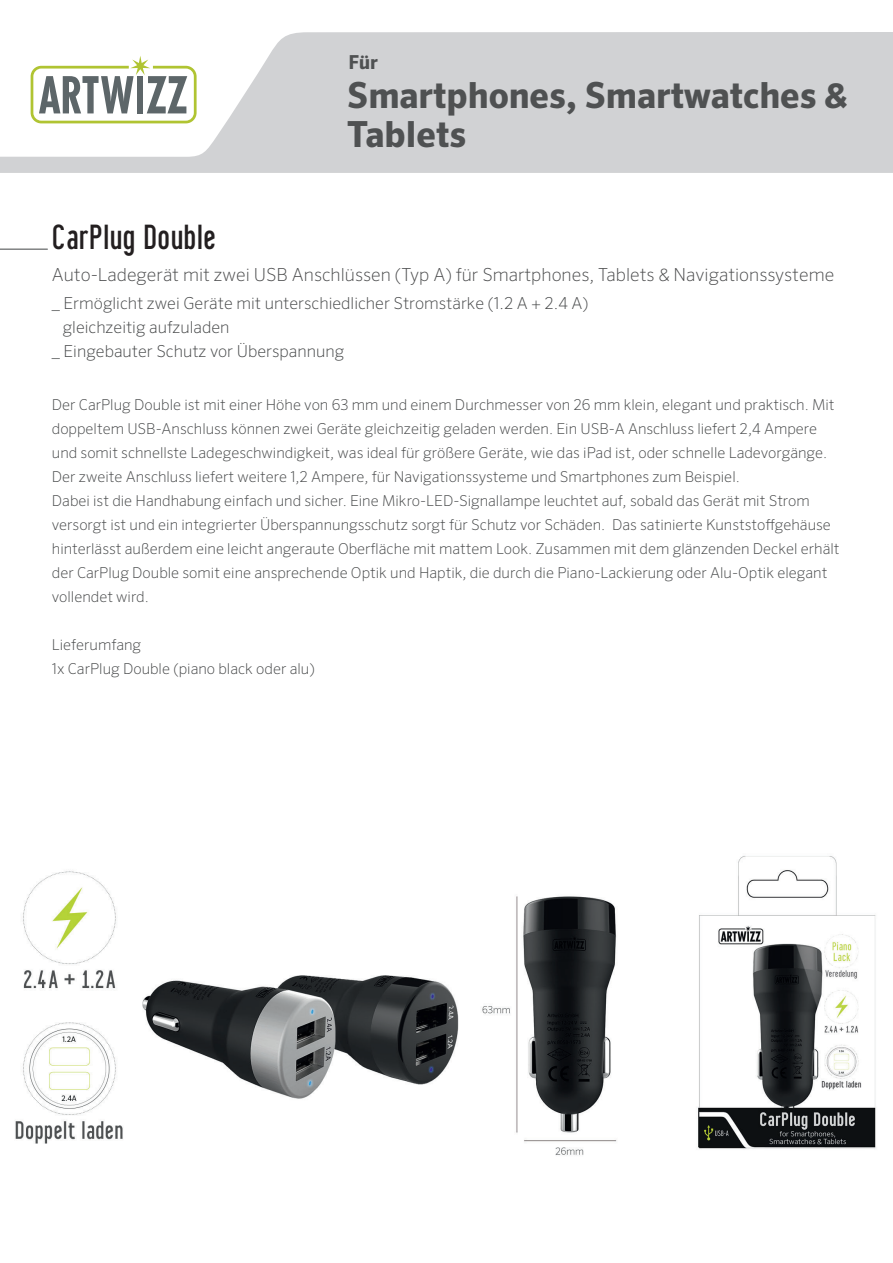
<style>
.page{position:relative;width:893px;height:1263px;background:#fff}
.page>*{position:absolute;margin:0;border:0;box-sizing:border-box;transform-origin:0 0}
.t1{font:700 36px/39px "Sero OT";color:#4f5152}
.t2{font:500 34.5px "Noga";color:#231f20}
.t3{font:700 19.2px "Sero OT";color:#4f5152}
.t4{font:200 18px "Sero OT";color:#4b4c4d}
.t5{font:200 16.5px "Sero OT";color:#444647}
.t6{font:200 15px/24px "Sero OT";color:#444647}
</style>
<div class="page">
<svg style="left:0;top:32px;width:892px;height:141px;fill:#d1d2d4"></svg>
<hr style="left:0;top:249px;width:47px;height:1px;background:#424546">
<svg style="left:31px;top:56px;width:166px;height:67px"></svg>
<img style="left:15px;top:856px;width:861px;height:300px">
<p class="t3" style="left:348px;top:51px;width:31px">Für</p>
<h1 class="t1" style="left:347px;top:76px;width:501px">Smartphones, Smartwatches &amp;<br>Tablets</h1>
<h2 class="t2" style="left:52px;top:217px;width:166px">CarPlug Double</h2>
<p class="t4" style="left:52px;top:264px;width:784px">Auto-Ladegerät mit zwei USB Anschlüssen (Typ A) für Smartphones, Tablets &amp; Navigationssysteme</p>
<p class="t5" style="left:52px;top:293px;width:538px">_ Ermöglicht zwei Geräte mit unterschiedlicher Stromstärke (1.2 A + 2.4 A)</p>
<p class="t5" style="left:63px;top:318px;width:168px">gleichzeitig aufzuladen</p>
<p class="t5" style="left:52px;top:342px;width:294px">_ Eingebauter Schutz vor Überspannung</p>
<p class="t6" style="left:52px;top:392px;width:789px">Der CarPlug Double ist mit einer Höhe von 63 mm und einem Durchmesser von 26 mm klein, elegant und praktisch. Mit doppeltem USB-Anschluss können zwei Geräte gleichzeitig geladen werden. Ein USB-A Anschluss liefert 2,4 Ampere und somit schnellste Ladegeschwindigkeit, was ideal für größere Geräte, wie das iPad ist, oder schnelle Ladevorgänge.<br>Der zweite Anschluss liefert weitere 1,2 Ampere, für Navigationssysteme und Smartphones zum Beispiel.<br>Dabei ist die Handhabung einfach und sicher. Eine Mikro-LED-Signallampe leuchtet auf, sobald das Gerät mit Strom versorgt ist und ein integrierter Überspannungsschutz sorgt für Schutz vor Schäden. Das satinierte Kunststoffgehäuse hinterlässt außerdem eine leicht angeraute Oberfläche mit mattem Look. Zusammen mit dem glänzenden Deckel erhält der CarPlug Double somit eine ansprechende Optik und Haptik, die durch die Piano-Lackierung oder Alu-Optik elegant vollendet wird.</p>
<p class="t6" style="left:52px;top:632px;width:264px">Lieferumfang<br>1x CarPlug Double (piano black oder alu)</p>
</div>
